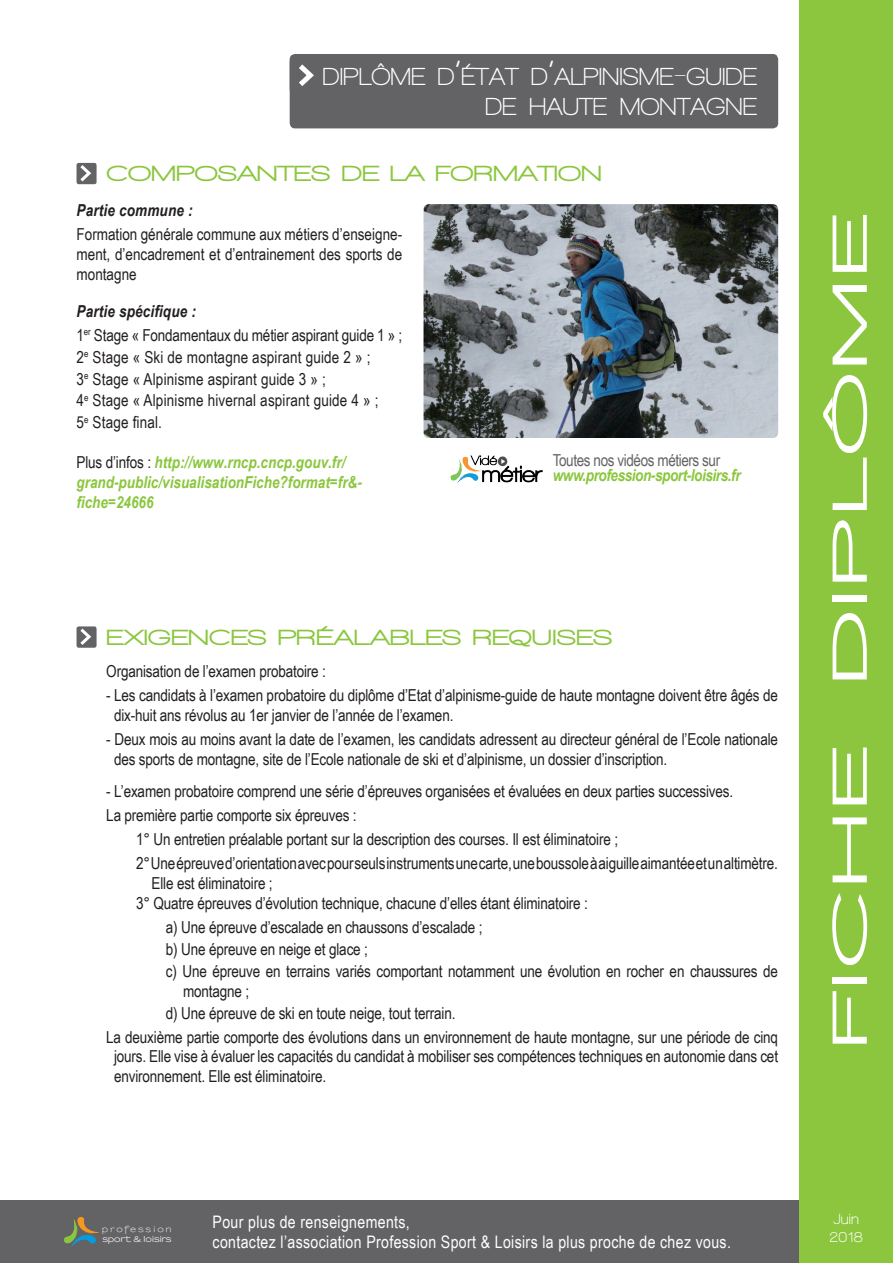
<style>
.page{position:relative;width:893px;height:1263px;background:#fff}
.page>*{position:absolute;margin:0;border:0;box-sizing:border-box;transform-origin:0 0}
.t1{font:900 50.4px "Walkway Expand";letter-spacing:.07em;color:#fff;scale:1.56 1}
.t2{font:700 25.2px/30px "Walkway";color:#fff;text-align:right}
.t3{font:900 22.5px "Walkway Expand";color:#8bc63e}
.t4{font:17.25px/20.7px "Arial Narrow";letter-spacing:.02em;color:#fff}
.t5{font:16.5px/19.8px "Arial Narrow";letter-spacing:-.01em;color:#231f20}
.t6{font:16.5px/21.9px "Arial Narrow";letter-spacing:.01em;color:#231f20}
.t7{font:italic 700 16.5px/19.8px "Arial Narrow";color:#8bc63e}
.t8{font:italic 700 16.5px "Arial Narrow";letter-spacing:-.025em;color:#8bc63e}
.t9{font:16.5px "Arial Narrow";letter-spacing:-.025em;color:#636366}
.t10{font:italic 700 16.5px "Arial Narrow";letter-spacing:.01em;color:#231f20}
.t11{font:700 15px/18px "Walkway";letter-spacing:.01em;color:#fff}
.t12{font:700 7.8px "Sansumi";letter-spacing:-.015em;color:#fff;scale:1.11 1}
.t13{font:600 7.8px "Sansumi";letter-spacing:.215em;color:#fff;scale:1.11 1}
.s1{font-size:36px}
.s2{font-weight:700;font-style:italic}
.s3{font-weight:400;font-style:normal;color:#231f20}
</style>
<div class="page">
<div style="left:0;top:1200px;width:804px;height:63px;background:#636366"></div>
<svg style="left:64px;top:1217px;width:35px;height:29px"></svg>
<div style="left:799px;top:0;width:94px;height:1263px;background:#8bc63e"></div>
<img style="left:450px;top:455px;width:93px;height:28px">
<div style="left:77px;top:163px;width:20px;height:21px;background:#636366;border-radius:2px"></div>
<svg style="left:77px;top:162px;width:17px;height:23px"></svg>
<img style="left:423px;top:204px;width:355px;height:234px">
<div style="left:290px;top:54px;width:488px;height:74px;background:#636366;border-radius:5px"></div>
<svg style="left:299px;top:64px;width:15px;height:22px"></svg>
<div style="left:77px;top:626px;width:20px;height:22px;background:#636366;border-radius:2px"></div>
<svg style="left:77px;top:626px;width:17px;height:22px"></svg>
<h2 class="t2" style="left:323px;top:62px;width:436px">DIPLÔME D<span class="s1">’</span>ÉTAT D<span class="s1">’</span>ALPINISME<span class="s1">-</span>GUIDE<br>DE HAUTE MONTAGNE</h2>
<h3 class="t3" style="left:106px;top:162px;width:497px">COMPOSANTES DE LA FORMATION</h3>
<p class="t10" style="left:77px;top:198px;width:118px">Partie commune :</p>
<p class="t5" style="left:77px;top:224px;width:327px;text-align:justify">Formation générale commune aux métiers d’enseigne&shy;ment, d’encadrement et d’entrainement des sports de montagne</p>
<p class="t5" style="left:77px;top:298px;width:327px;line-height:24px"><span class="s2">Partie spécifique :<br></span>1<sup>er</sup> Stage « Fondamentaux du métier aspirant guide 1 » ;</p>
<p class="t6" style="left:77px;top:345px;width:303px">2<sup>e</sup> Stage « Ski de montagne aspirant guide 2 » ; 3<sup>e</sup> Stage « Alpinisme aspirant guide 3 » ;<br>4<sup>e</sup> Stage « Alpinisme hivernal aspirant guide 4 » ; 5<sup>e</sup> Stage final.</p>
<p class="t7" style="left:77px;top:451px;width:287px"><span class="s3">Plus d’infos :</span> http://www.rncp.cncp.gouv.fr/ grand-public/visualisationFiche?format=fr&amp;- fiche=24666</p>
<p class="t9" style="left:553px;top:448px;width:169px">Toutes nos vidéos métiers sur</p>
<p class="t8" style="left:553px;top:462px;width:189px">www.profession-sport-loisirs.fr</p>
<h3 class="t3" style="left:106px;top:625px;width:508px">EXIGENCES PRÉALABLES REQUISES</h3>
<p class="t5" style="left:106px;top:660px;width:221px">Organisation de l’examen probatoire :</p>
<p class="t5" style="left:114px;top:684px;width:665px;text-indent:-8px">- Les candidats à l’examen probatoire du diplôme d’Etat d’alpinisme-guide de haute montagne doivent être âgés de dix-huit ans révolus au 1er janvier de l’année de l’examen.</p>
<p class="t5" style="left:114px;top:728px;width:665px;text-indent:-8px">- Deux mois au moins avant la date de l’examen, les candidats adressent au directeur général de l’Ecole nationale des sports de montagne, site de l’Ecole nationale de ski et d’alpinisme, un dossier d’inscription.</p>
<p class="t5" style="left:106px;top:781px;width:628px">- L’examen probatoire comprend une série d’épreuves organisées et évaluées en deux parties successives.</p>
<p class="t5" style="left:106px;top:805px;width:252px">La première partie comporte six épreuves :</p>
<p class="t5" style="left:136px;top:829px;width:483px">1° Un entretien préalable portant sur la description des courses. Il est éliminatoire ;</p>
<p class="t5" style="left:136px;top:853px;width:643px">2° Une épreuve d’orientation avec pour seuls instruments une carte, une boussole à aiguille aimantée et un altimètre.</p>
<p class="t5" style="left:136px;top:873px;width:453px;text-indent:15px">Elle est éliminatoire ;<br>3° Quatre épreuves d’évolution technique, chacune d’elles étant éliminatoire :</p>
<p class="t5" style="left:166px;top:915px;width:614px;line-height:21.9px">a) Une épreuve d’escalade en chaussons d’escalade ;<br>b) Une épreuve en neige et glace ;<br>c) Une épreuve en terrains variés comportant notamment une évolution en rocher en chaussures de</p>
<p class="t5" style="left:166px;top:979px;width:291px;line-height:21.9px;text-indent:17px">montagne ;<br>d) Une épreuve de ski en toute neige, tout terrain.</p>
<p class="t5" style="left:114px;top:1026px;width:666px;text-align:justify;text-indent:-8px">La deuxième partie comporte des évolutions dans un environnement de haute montagne, sur une période de cinq jours. Elle vise à évaluer les capacités du candidat à mobiliser ses compétences techniques en autonomie dans cet environnement. Elle est éliminatoire.</p>
<h1 class="t1" style="left:823px;top:683px;width:302px;rotate:-90deg">diplôme</h1>
<h1 class="t1" style="left:823px;top:1047px;width:194px;rotate:-90deg">fiche</h1>
<p class="t13" style="left:102px;top:1225px;width:65px">profession</p>
<p class="t12" style="left:102px;top:1235px;width:64px">sport &amp; loisirs</p>
<p class="t4" style="left:213px;top:1210px;width:520px">Pour plus de renseignements,<br>contactez l’association Profession Sport &amp; Loisirs la plus proche de chez vous.</p>
<p class="t11" style="left:830px;top:1209px;width:35px">Juin<br>2018</p>
</div>
